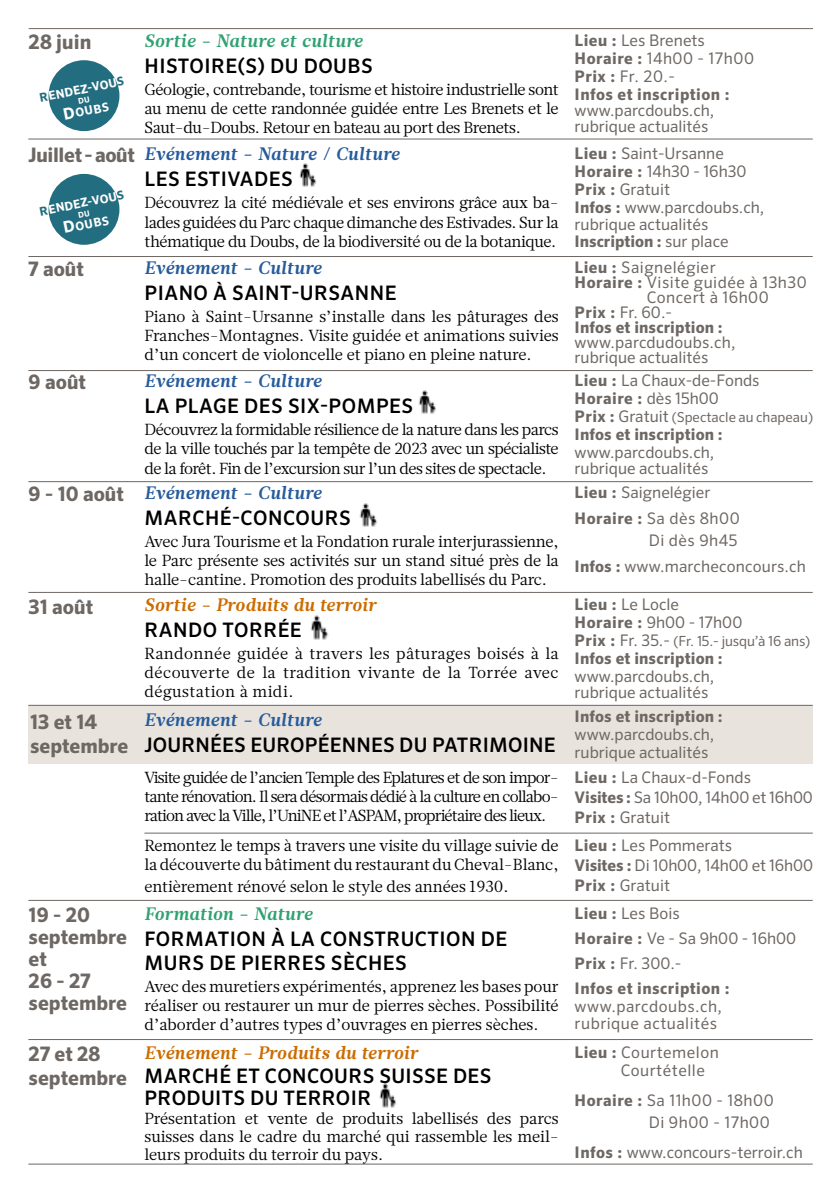
<style>
.page{position:relative;width:840px;height:1191px;background:#fff}
.page>*{position:absolute;margin:0;border:0;box-sizing:border-box;transform-origin:0 0}
.t1{font:500 20px/24px "Sero OT";letter-spacing:.025em;color:#000}
.t2{font:700 20px/22px "Sero OT";color:#6e6864}
.t3{font:700 20px "Sero OT";letter-spacing:-.02em;color:#6e6864}
.t4{font:italic 700 18px "Glosa Text";letter-spacing:.02em;color:#265b9c}
.t5{font:italic 700 18px "Glosa Text";letter-spacing:.02em;color:#cb6c00}
.t6{font:italic 700 18px "Glosa Text";letter-spacing:.02em;color:#31a172}
.t7{font:16px/19.2px "Glosa Text";letter-spacing:-.01em;color:#000;text-align:justify}
.t8{font:16px/17.6px "Sero OT";color:#6e6864}
.t9{font:16px/17px "Sero OT";letter-spacing:.03em;color:#6e6864}
.t10{font:700 16px/25px "Sero OT";letter-spacing:.03em;color:#6e6864}
.t11{font:700 16px "Sero OT";letter-spacing:.01em;color:#6e6864}
.t12{font:14px "Sero OT";letter-spacing:-.01em;color:#6e6864}
.t13{font:13.8px "Sero OT";color:#6e6864}
.t14{font:700 12px "Sero OT";color:#fff}
.s1{font-weight:400}
.s2{color:#236d80}
.s3{font-weight:700}
.s4{font-weight:700;font-size:16px}
.s5{font-size:16px}
</style>
<div class="page">
<div style="left:29px;top:705px;width:783px;height:58px;background:#e9e3dd"></div>
<hr style="left:28px;top:1163px;width:784px;height:1px;background:#6e6864">
<hr style="left:28px;top:900px;width:784px;height:1px;background:#6e6864">
<hr style="left:144px;top:832px;width:668px;height:1px;background:#6e6864">
<hr style="left:28px;top:705px;width:784px;height:1px;background:#6e6864">
<hr style="left:28px;top:1039px;width:784px;height:1px;background:#6e6864">
<hr style="left:28px;top:139px;width:784px;height:1px;background:#6e6864">
<img style="left:359px;top:503px;width:19px;height:24px">
<img style="left:310px;top:615px;width:19px;height:25px">
<hr style="left:28px;top:481px;width:784px;height:1px;background:#6e6864">
<img style="left:418px;top:390px;width:19px;height:24px">
<hr style="left:28px;top:370px;width:784px;height:1px;background:#6e6864">
<img style="left:299px;top:163px;width:18px;height:24px">
<hr style="left:28px;top:256px;width:784px;height:1px;background:#6e6864">
<hr style="left:28px;top:592px;width:784px;height:1px;background:#6e6864">
<hr style="left:29px;top:28px;width:783px;height:1px;background:#6e6864">
<div style="left:48px;top:60px;width:71px;height:71px;background:#236d80;border-radius:50%"></div>
<div style="left:48px;top:174px;width:71px;height:71px;background:#236d80;border-radius:50%"></div>
<img style="left:379px;top:1083px;width:18px;height:25px">
<p class="t6" style="left:144px;top:29px;width:220px">Sortie - Nature et culture</p>
<p class="t1" style="left:144px;top:54px;width:229px">HISTOIRE(S) DU DOUBS</p>
<p class="t7" style="left:144px;top:80px;width:415px">Géologie, contrebande, tourisme et histoire industrielle sont au menu de cette randonnée guidée entre Les Brenets et le Saut-du-Doubs. Retour en bateau au port des Brenets.</p>
<p class="t2" style="left:29px;top:31px;width:64px">28 juin</p>
<p class="t10" style="left:574px;top:31px;width:181px;line-height:18px">Lieu : <span class="s1">Les Brenets<br></span>Horaire : <span class="s1">14h00 - 17h00<br></span>Prix : <span class="s1">Fr. 20.-<br></span>Infos et inscription :</p>
<p class="t8" style="left:574px;top:102px;width:141px;line-height:16px">www.parcdoubs.ch, rubrique actualités</p>
<p class="t14" style="left:38px;top:91px;width:87px;rotate:-12deg"><span class="s2">R</span>ENDEZ-VOU<span class="s2">S</span></p>
<p class="t14" style="left:74px;top:106px;width:35px;rotate:-12deg">OUBS</p>
<p class="t4" style="left:144px;top:142px;width:257px">Evénement - Nature / Culture</p>
<p class="t1" style="left:144px;top:167px;width:150px">LES ESTIVADES</p>
<p class="t7" style="left:144px;top:193px;width:415px">Découvrez la cité médiévale et ses environs grâce aux ba&shy;lades guidées du Parc chaque dimanche des Estivades. Sur la thématique du Doubs, de la biodiversité ou de la botanique.</p>
<p class="t3" style="left:29px;top:143px;width:108px">Juillet - août</p>
<p class="t8" style="left:574px;top:145px;width:191px"><span class="s3">Lieu :</span> Saint-Ursanne<br><span class="s3">Horaire :</span> 14h30 - 16h30<br><span class="s3">Prix :</span> Gratuit<br><span class="s3">Infos :</span> www.parcdoubs.ch, rubrique actualités<br><span class="s3">Inscription :</span> sur place</p>
<p class="t14" style="left:38px;top:205px;width:87px;rotate:-12deg"><span class="s2">R</span>ENDEZ-VOU<span class="s2">S</span></p>
<p class="t14" style="left:74px;top:220px;width:35px;rotate:-12deg">OUBS</p>
<p class="t4" style="left:144px;top:256px;width:179px">Evénement - Culture</p>
<p class="t1" style="left:144px;top:281px;width:253px">PIANO À SAINT-URSANNE</p>
<p class="t7" style="left:144px;top:307px;width:415px">Piano à Saint-Ursanne s’installe dans les pâturages des Franches-Montagnes. Visite guidée et animations suivies d’un concert de violoncelle et piano en pleine nature.</p>
<p class="t2" style="left:29px;top:258px;width:57px">7 août</p>
<p class="t9" style="left:574px;top:258px;width:142px"><span class="s3">Lieu :</span> Saignelégier</p>
<p class="t9" style="left:574px;top:273px;width:233px"><span class="s3">Horaire :</span> Visite guidée à 13h30</p>
<p class="t9" style="left:646px;top:288px;width:123px">Concert à 16h00</p>
<p class="t8" style="left:574px;top:303px;width:99px"><span class="s3">Prix :</span> Fr. 60.-</p>
<p class="t11" style="left:574px;top:317px;width:149px">Infos et inscription :</p>
<p class="t8" style="left:574px;top:334px;width:162px;line-height:15px">www.parcdudoubs.ch, rubrique actualités</p>
<p class="t4" style="left:144px;top:369px;width:179px">Evénement - Culture</p>
<p class="t1" style="left:144px;top:394px;width:270px">LA PLAGE DES SIX-POMPES</p>
<p class="t7" style="left:144px;top:420px;width:415px">Découvrez la formidable résilience de la nature dans les parcs de la ville touchés par la tempête de 2023 avec un spécialiste de la forêt. Fin de l’excursion sur l’un des sites de spectacle.</p>
<p class="t2" style="left:29px;top:371px;width:59px">9 août</p>
<p class="t8" style="left:574px;top:371px;width:186px"><span class="s3">Lieu :</span> La Chaux-de-Fonds<br><span class="s3">Horaire :</span> dès 15h00</p>
<p class="t13" style="left:574px;top:409px;width:240px"><span class="s4">Prix :</span> <span class="s5">Gratuit</span> (Spectacle au chapeau)</p>
<p class="t11" style="left:574px;top:425px;width:149px">Infos et inscription :</p>
<p class="t8" style="left:574px;top:444px;width:141px;line-height:16px">www.parcdoubs.ch, rubrique actualités</p>
<p class="t4" style="left:144px;top:481px;width:179px">Evénement - Culture</p>
<p class="t1" style="left:144px;top:506px;width:208px">MARCHÉ-CONCOURS</p>
<p class="t7" style="left:144px;top:532px;width:415px">Avec Jura Tourisme et la Fondation rurale interjurassienne, le Parc présente ses activités sur un stand situé près de la halle-cantine. Promotion des produits labellisés du Parc.</p>
<p class="t2" style="left:29px;top:483px;width:97px">9 - 10 août</p>
<p class="t8" style="left:574px;top:479px;width:166px;line-height:26px"><span class="s3">Lieu :</span> Saignelégier<br><span class="s3">Horaire :</span> Sa dès 8h00</p>
<p class="t8" style="left:574px;top:527px;width:232px;line-height:26px;text-align:center">Di dès 9h45<br><span class="s3">Infos :</span> www.marcheconcours.ch</p>
<p class="t5" style="left:144px;top:593px;width:233px">Sortie - Produits du terroir</p>
<p class="t1" style="left:144px;top:618px;width:159px">RANDO TORRÉE</p>
<p class="t7" style="left:144px;top:644px;width:415px">Randonnée guidée à travers les pâturages boisés à la découverte de la tradition vivante de la Torrée avec dégustation à midi.</p>
<p class="t2" style="left:29px;top:596px;width:66px">31 août</p>
<p class="t8" style="left:574px;top:595px;width:169px"><span class="s3">Lieu :</span> Le Locle<br><span class="s3">Horaire :</span> 9h00 - 17h00</p>
<p class="t12" style="left:574px;top:632px;width:237px"><span class="s4">Prix :</span> <span class="s5">Fr. 35.-</span> (Fr. 15.- jusqu’à 16 ans)</p>
<p class="t11" style="left:574px;top:648px;width:149px">Infos et inscription :</p>
<p class="t8" style="left:574px;top:668px;width:141px;line-height:16px">www.parcdoubs.ch, rubrique actualités</p>
<p class="t2" style="left:30px;top:710px;width:100px;line-height:24px">13 et 14 septembre</p>
<p class="t4" style="left:144px;top:708px;width:179px">Evénement - Culture</p>
<p class="t1" style="left:144px;top:733px;width:412px">JOURNÉES EUROPÉENNES DU PATRIMOINE</p>
<p class="t7" style="left:144px;top:767px;width:415px">Visite guidée de l’ancien Temple des Eplatures et de son impor&shy;tante rénovation. Il sera désormais dédié à la culture en collabo&shy;ration avec la Ville, l’UniNE et l’ASPAM, propriétaire des lieux.</p>
<p class="t7" style="left:144px;top:836px;width:415px">Remontez le temps à travers une visite du village suivie de la découverte du bâtiment du restaurant du Cheval-Blanc,</p>
<p class="t7" style="left:144px;top:876px;width:365px">entièrement rénové selon le style des années 1930.</p>
<p class="t11" style="left:574px;top:706px;width:149px">Infos et inscription :</p>
<p class="t8" style="left:574px;top:725px;width:141px">www.parcdoubs.ch, rubrique actualités</p>
<p class="t8" style="left:574px;top:767px;width:240px;line-height:20px"><span class="s3">Lieu :</span> La Chaux-d-Fonds<br><span class="s3">Visites :</span> Sa 10h00, 14h00 et 16h00<br><span class="s3">Prix :</span> Gratuit</p>
<p class="t8" style="left:574px;top:835px;width:240px;line-height:20px"><span class="s3">Lieu :</span> Les Pommerats<br><span class="s3">Visites :</span> Di 10h00, 14h00 et 16h00<br><span class="s3">Prix :</span> Gratuit</p>
<p class="t6" style="left:144px;top:902px;width:169px">Formation - Nature</p>
<p class="t1" style="left:144px;top:927px;width:364px">FORMATION À LA CONSTRUCTION DE<br>MURS DE PIERRES SÈCHES</p>
<p class="t7" style="left:144px;top:977px;width:415px">Avec des muretiers expérimentés, apprenez les bases pour réaliser ou restaurer un mur de pierres sèches. Possibilité d’aborder d’autres types d’ouvrages en pierres sèches.</p>
<p class="t2" style="left:29px;top:904px;width:100px">19 - 20 septembre et<br>26 - 27 septembre</p>
<p class="t10" style="left:574px;top:901px;width:223px">Lieu : <span class="s1">Les Bois<br></span>Horaire : <span class="s1">Ve - Sa 9h00 - 16h00<br></span>Prix : <span class="s1">Fr. 300.-<br></span>Infos et inscription :</p>
<p class="t9" style="left:574px;top:997px;width:149px">www.parcdoubs.ch, rubrique actualités</p>
<p class="t5" style="left:144px;top:1041px;width:275px">Evénement - Produits du terroir</p>
<p class="t1" style="left:144px;top:1065px;width:348px;line-height:22px">MARCHÉ ET CONCOURS SUISSE DES<br>PRODUITS DU TERROIR</p>
<p class="t7" style="left:144px;top:1109px;width:415px;line-height:18px">Présentation et vente de produits labellisés des parcs suisses dans le cadre du marché qui rassemble les meil&shy;leurs produits du terroir du pays.</p>
<p class="t2" style="left:29px;top:1042px;width:100px;line-height:24px">27 et 28 septembre</p>
<p class="t9" style="left:620px;top:1043px;width:100px;line-height:18px;text-indent:-46px"><span class="s3">Lieu :</span> Courtemelon<br>Courtételle</p>
<p class="t9" style="left:574px;top:1089px;width:200px;line-height:22px;text-align:right"><span class="s3">Horaire :</span> Sa 11h00 - 18h00<br>Di 9h00 - 17h00</p>
<p class="t8" style="left:574px;top:1143px;width:229px"><span class="s3">Infos :</span> www.concours-terroir.ch</p>
</div>
